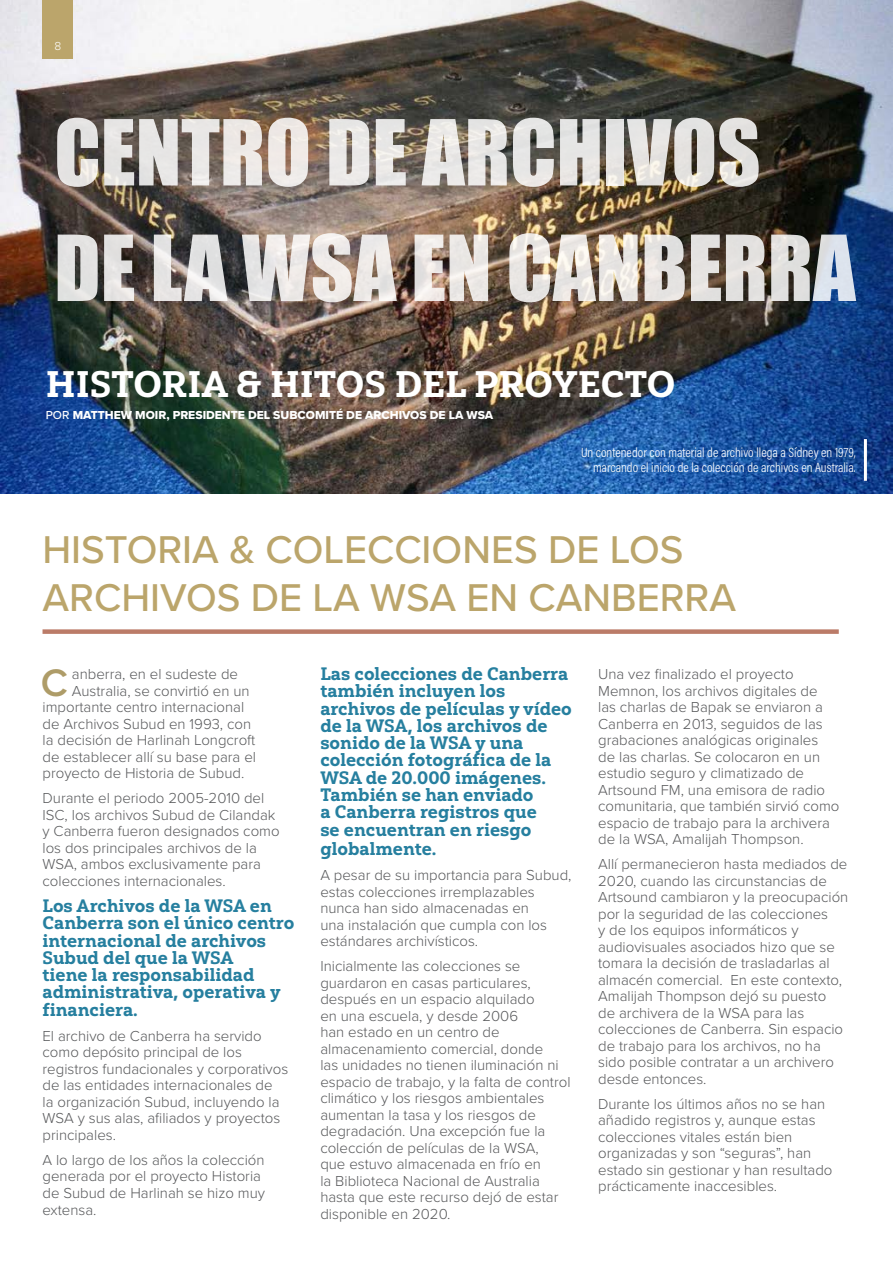
<style>
.page{position:relative;width:893px;height:1263px;background:#fff}
.page>*{position:absolute;margin:0;border:0;box-sizing:border-box;transform-origin:0 0}
.t1{font:84px/115.5px "Impact";color:#fff}
.t2{font:500 40.2px/48.2px "Proxima Nova";color:#bba56b}
.Drop_cap_text{font:600 39.75px "Proxima Nova";color:#ae9c68}
.t3{font:36.9px "Yorkten Slab Nor Ex B";color:#fff}
.Pull_out_text{font:18px/17.2px "Yorkten Slab Nor Ex B";color:#267f9f}
.Body_text{font:300 15px/16.5px "Proxima Nova";color:#57585a}
.Drop_cap_text-2{font:300 15px "Proxima Nova";color:#57585a}
.t4{font:300 13.5px/15px "Acumin Pro Cond";color:#fff;text-align:right}
.Author{font:12px "Proxima Nova Extrabld";color:#fff}
.t5{font:300 12px "Proxima Nova";color:#fff}
.s1{font-family:"Proxima Nova";font-weight:500}
</style>
<div class="page">
<img style="left:0;top:0;width:893px;height:493px">
<hr style="left:864px;top:439px;width:3px;height:42px;background:#fff">
<div style="left:43px;top:629px;width:796px;height:5px;background:#bb7b68"></div>
<div style="left:43px;top:0;width:30px;height:58px;background:#bba56b"></div>
<p class="t5" style="left:54px;top:37px;width:8px">8</p>
<h1 class="t1" style="left:54px;top:93px;width:803px">CENTRO DE ARCHIVOS<br>DE LA WSA EN CANBERRA</h1>
<p class="t3" style="left:46px;top:361px;width:631px">HISTORIA &amp; HITOS DEL PROYECTO</p>
<p class="Author" style="left:46px;top:406px;width:449px"><span class="s1">POR</span> MATTHEW MOIR, PRESIDENTE DEL SUBCOMITÉ DE ARCHIVOS DE LA WSA</p>
<p class="t4" style="left:581px;top:445px;width:276px">Un contenedor con material de archivo llega a Sídney en 1979, marcando el inicio de la colección de archivos en Australia.</p>
<p class="t2" style="left:43px;top:524px;width:695px">HISTORIA &amp; COLECCIONES DE LOS<br>ARCHIVOS DE LA WSA EN CANBERRA</p>
<p class="Drop_cap_text" style="left:41px;top:653px;width:29px">C</p>
<p class="Drop_cap_text-2" style="left:72px;top:663px;width:168px">anberra, en el sudeste de</p>
<p class="Drop_cap_text-2" style="left:72px;top:679px;width:179px">Australia, se convirtió en un</p>
<p class="Drop_cap_text-2" style="left:43px;top:696px;width:203px">importante centro internacional</p>
<p class="Drop_cap_text-2" style="left:43px;top:712px;width:210px">de Archivos Subud en 1993, con</p>
<p class="Drop_cap_text-2" style="left:43px;top:729px;width:214px">la decisión de Harlinah Longcroft</p>
<p class="Drop_cap_text-2" style="left:43px;top:745px;width:215px">de establecer allí su base para el</p>
<p class="Drop_cap_text-2" style="left:43px;top:762px;width:203px">proyecto de Historia de Subud.</p>
<p class="Body_text" style="left:43px;top:789px;width:239px">Durante el periodo 2005-2010 del ISC, los archivos Subud de Cilandak y Canberra fueron designados como los dos principales archivos de la WSA, ambos exclusivamente para colecciones internacionales.</p>
<p class="Pull_out_text" style="left:43px;top:897px;width:253px">Los Archivos de la WSA en<br>Canberra son el único centro internacional de archivos<br>Subud del que la WSA<br>tiene la responsabilidad administrativa, operativa y financiera.</p>
<p class="Body_text" style="left:43px;top:1026px;width:247px">El archivo de Canberra ha servido como depósito principal de los registros fundacionales y corporativos de las entidades internacionales de<br>la organización Subud, incluyendo la<br>WSA y sus alas, afiliados y proyectos principales.</p>
<p class="Body_text" style="left:43px;top:1150px;width:224px">A lo largo de los años la colección generada por el proyecto Historia de Subud de Harlinah se hizo muy extensa.</p>
<p class="Pull_out_text" style="left:320px;top:665px;width:253px">Las colecciones de Canberra también incluyen los archivos de películas y vídeo de la WSA, los archivos de sonido de la WSA y una colección fotográfica de la<br>WSA de 20.000 imágenes.<br>También se han enviado<br>a Canberra registros que<br>se encuentran en riesgo</p>
<p class="Pull_out_text" style="left:320px;top:840px;width:118px">globalmente.</p>
<p class="Body_text" style="left:320px;top:866px;width:253px">A pesar de su importancia para Subud, estas colecciones irremplazables nunca han sido almacenadas en<br>una instalación que cumpla con los estándares archivísticos.</p>
<p class="Body_text" style="left:320px;top:957px;width:252px">Inicialmente las colecciones se guardaron en casas particulares, después en un espacio alquilado<br>en una escuela, y desde 2006<br>han estado en un centro de almacenamiento comercial, donde<br>las unidades no tienen iluminación ni espacio de trabajo, y la falta de control climático y los riesgos ambientales aumentan la tasa y los riesgos de degradación. Una excepción fue la colección de películas de la WSA,<br>que estuvo almacenada en frío en<br>la Biblioteca Nacional de Australia hasta que este recurso dejó de estar disponible en 2020.</p>
<p class="Body_text" style="left:598px;top:665px;width:243px">Una vez finalizado el proyecto Memnon, los archivos digitales de<br>las charlas de Bapak se enviaron a Canberra en 2013, seguidos de las grabaciones analógicas originales<br>de las charlas. Se colocaron en un estudio seguro y climatizado de Artsound FM, una emisora de radio comunitaria, que también sirvió como espacio de trabajo para la archivera de la WSA, Amalijah Thompson.</p>
<p class="Body_text" style="left:598px;top:855px;width:252px">Allí permanecieron hasta mediados de 2020, cuando las circunstancias de Artsound cambiaron y la preocupación por la seguridad de las colecciones<br>y de los equipos informáticos y audiovisuales asociados hizo que se tomara la decisión de trasladarlas al almacén comercial. En este contexto, Amalijah Thompson dejó su puesto<br>de archivera de la WSA para las colecciones de Canberra. Sin espacio de trabajo para los archivos, no ha sido posible contratar a un archivero desde entonces.</p>
<p class="Body_text" style="left:598px;top:1094px;width:236px">Durante los últimos años no se han añadido registros y, aunque estas colecciones vitales están bien organizadas y son “seguras”, han estado sin gestionar y han resultado prácticamente inaccesibles.</p>
</div>
